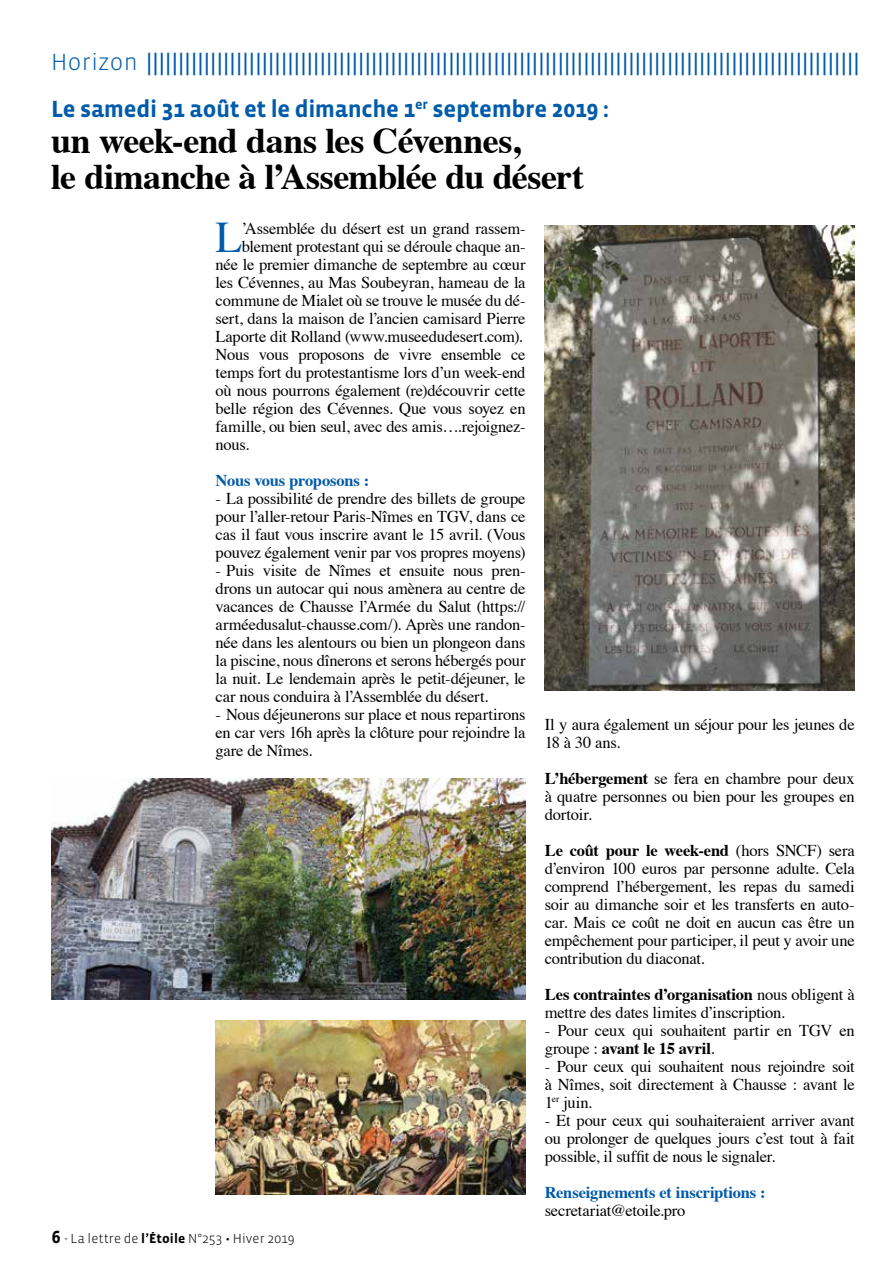
<style>
.page{position:relative;width:893px;height:1263px;background:#fff}
.page>*{position:absolute;margin:0;border:0;box-sizing:border-box;transform-origin:0 0}
.t1{font:43.65px "Times";color:#005baa}
.t2{font:700 36px/36px "Times";letter-spacing:-.02em;color:#000}
.t3{font:24px "Arial";color:#005baa}
.t4{font:700 24px "Vista Sans";letter-spacing:-.015em;color:#005baa}
.t5{font:16.5px/18px "Times";letter-spacing:-.015em;color:#000;text-align:justify}
.t6{font:700 16.5px "Times";letter-spacing:-.015em;color:#005baa}
.t7{font:300 13.5px "Vista Sans";letter-spacing:.005em;color:#000}
.s1{font-family:"Vista Sans";font-weight:300}
.s2{font-weight:700}
.s3{font-weight:700;font-size:18px}
</style>
<div class="page">
<img style="left:545px;top:225px;width:310px;height:465px">
<img style="left:51px;top:778px;width:475px;height:221px">
<img style="left:216px;top:1020px;width:310px;height:175px">
<h3 class="t3" style="left:51px;top:46px;width:810px"><span class="s1">Horizon</span> |||||||||||||||||||||||||||||||||||||||||||||||||||||||||||||||||||||||||||||||||||||||||||||||||||||||||||||||</h3>
<h3 class="t4" style="left:51px;top:96px;width:560px">Le samedi 31 août et le dimanche 1<sup>er</sup> septembre 2019 :</h3>
<h2 class="t2" style="left:51px;top:119px;width:534px">un week-end dans les Cévennes,<br>le dimanche à l’Assemblée du désert</h2>
<h1 class="t1" style="left:216px;top:196px;width:28px">L</h1>
<p class="t5" style="left:242px;top:218px;width:285px">’Assemblée du désert est un grand rassem-</p>
<p class="t5" style="left:242px;top:236px;width:285px">blement protestant qui se déroule chaque an-</p>
<p class="t5" style="left:216px;top:254px;width:311px">née le premier dimanche de septembre au cœur</p>
<p class="t5" style="left:216px;top:272px;width:311px">les Cévennes, au Mas Soubeyran, hameau de la</p>
<p class="t5" style="left:216px;top:290px;width:311px">commune de Mialet où se trouve le musée du dé-</p>
<p class="t5" style="left:216px;top:308px;width:311px">sert, dans la maison de l’ancien camisard Pierre</p>
<p class="t5" style="left:216px;top:326px;width:309px">Laporte dit Rolland (www.museedudesert.com).</p>
<p class="t5" style="left:216px;top:344px;width:311px">Nous vous proposons de vivre ensemble ce</p>
<p class="t5" style="left:216px;top:362px;width:311px">temps fort du protestantisme lors d’un week-end</p>
<p class="t5" style="left:216px;top:380px;width:311px">où nous pourrons également (re)découvrir cette</p>
<p class="t5" style="left:216px;top:398px;width:311px">belle région des Cévennes. Que vous soyez en</p>
<p class="t5" style="left:216px;top:416px;width:311px">famille, ou bien seul, avec des amis….rejoignez-</p>
<p class="t5" style="left:216px;top:434px;width:35px">nous.</p>
<p class="t6" style="left:216px;top:464px;width:155px">Nous vous proposons :</p>
<p class="t5" style="left:216px;top:488px;width:311px">- La possibilité de prendre des billets de groupe pour l’aller-retour Paris-Nîmes en TGV, dans ce cas il faut vous inscrire avant le 15 avril. (Vous pouvez également venir par vos propres moyens)</p>
<p class="t5" style="left:216px;top:560px;width:312px">- Puis visite de Nîmes et ensuite nous pren&shy;drons un autocar qui nous amènera au centre de vacances de Chausse l’Armée du Salut (https:// arméedusalut-chausse.com/). Après une randon&shy;née dans les alentours ou bien un plongeon dans la piscine, nous dînerons et serons hébergés pour la nuit. Le lendemain après le petit-déjeuner, le car nous conduira à l’Assemblée du désert.</p>
<p class="t5" style="left:216px;top:704px;width:311px">- Nous déjeunerons sur place et nous repartirons en car vers 16h après la clôture pour rejoindre la gare de Nîmes.</p>
<p class="t5" style="left:545px;top:714px;width:311px">Il y aura également un séjour pour les jeunes de<br>18 à 30 ans.</p>
<p class="t5" style="left:545px;top:768px;width:311px"><span class="s2">L’hébergement</span> se fera en chambre pour deux à quatre personnes ou bien pour les groupes en dortoir.</p>
<p class="t5" style="left:545px;top:840px;width:312px"><span class="s2">Le coût pour le week-end</span> (hors SNCF) sera d’environ 100 euros par personne adulte. Cela comprend l’hébergement, les repas du samedi soir au dimanche soir et les transferts en auto&shy;car. Mais ce coût ne doit en aucun cas être un empêchement pour participer, il peut y avoir une contribution du diaconat.</p>
<p class="t5" style="left:545px;top:984px;width:311px"><span class="s2">Les contraintes d’organisation</span> nous obligent à mettre des dates limites d’inscription.</p>
<p class="t5" style="left:545px;top:1020px;width:311px">- Pour ceux qui souhaitent partir en TGV en groupe : <span class="s2">avant le 15 avril</span>.</p>
<p class="t5" style="left:545px;top:1056px;width:311px">- Pour ceux qui souhaitent nous rejoindre soit à Nîmes, soit directement à Chausse : avant le 1<sup>er</sup> juin.</p>
<p class="t5" style="left:545px;top:1110px;width:311px">- Et pour ceux qui souhaiteraient arriver avant ou prolonger de quelques jours c’est tout à fait possible, il suffit de nous le signaler.</p>
<p class="t6" style="left:545px;top:1176px;width:222px">Renseignements et inscriptions :</p>
<p class="t5" style="left:545px;top:1200px;width:142px">secretariat@etoile.pro</p>
<p class="t7" style="left:52px;top:1232px;width:244px"><span class="s3">6</span> - La lettre de <span class="s2">l’Étoile</span> N°253 • Hiver 2019</p>
</div>
